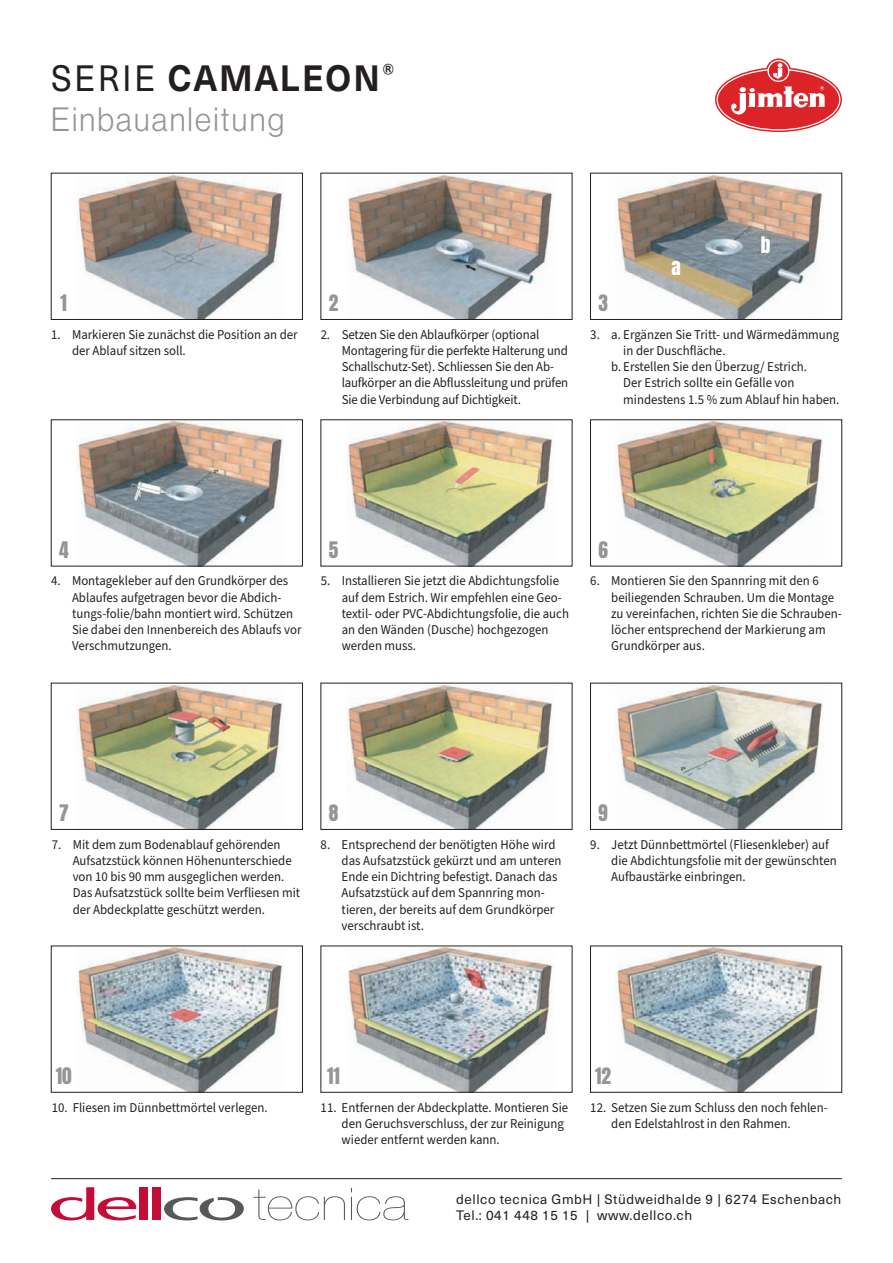
<style>
.page{position:relative;width:893px;height:1263px;background:#fff}
.page>*{position:absolute;margin:0;border:0;box-sizing:border-box;transform-origin:0 0}
.t1{font:700 36px "Neue Haas Unica Pro";letter-spacing:.05em;color:#231f20;scale:.95 1}
.t2{font:33px "N Haas Grotesk DS Std 45 Lt";letter-spacing:.07em;color:#939598;scale:.95 1}
.t3{font:19.35px "Anton";color:#939598}
.t4{font:19.35px "Anton";color:#fff}
.t5{font:13.5px/16.2px "Source Sans Pro";color:#231f20;scale:.95 1}
.t6{font:13.5px/16.2px "Neue Haas Unica Pro";letter-spacing:.04em;color:#231f20}
.s1{font-weight:400}
</style>
<div class="page">
<svg style="left:715px;top:58px;width:127px;height:74px"></svg>
<div style="left:139px;top:1187px;width:8px;height:33px;background:#c40c37"></div>
<div style="left:152px;top:1187px;width:9px;height:33px;background:#c40c37"></div>
<svg style="left:51px;top:1187px;width:86px;height:33px"></svg>
<svg style="left:164px;top:1197px;width:80px;height:23px"></svg>
<svg style="left:253px;top:1189px;width:92px;height:31px"></svg>
<svg style="left:351px;top:1188px;width:57px;height:32px"></svg>
<hr style="left:51px;top:1178px;width:791px;height:1px;background:#231f20">
<img style="left:77px;top:422px;width:207px;height:142px">
<img style="left:347px;top:422px;width:207px;height:142px">
<img style="left:616px;top:422px;width:207px;height:142px">
<div style="left:590px;top:420px;width:252px;height:146px;border:1px solid #231f20"></div>
<img style="left:77px;top:685px;width:206px;height:143px">
<div style="left:51px;top:683px;width:252px;height:147px;border:1px solid #231f20"></div>
<img style="left:347px;top:685px;width:206px;height:143px">
<div style="left:321px;top:683px;width:251px;height:147px;border:1px solid #231f20"></div>
<img style="left:616px;top:685px;width:207px;height:143px">
<div style="left:590px;top:683px;width:252px;height:147px;border:1px solid #231f20"></div>
<img style="left:77px;top:948px;width:206px;height:142px">
<img style="left:347px;top:948px;width:207px;height:142px">
<img style="left:616px;top:948px;width:207px;height:142px">
<div style="left:590px;top:946px;width:252px;height:146px;border:1px solid #231f20"></div>
<img style="left:77px;top:175px;width:206px;height:143px">
<div style="left:51px;top:173px;width:252px;height:147px;border:1px solid #231f20"></div>
<img style="left:346px;top:175px;width:207px;height:143px">
<div style="left:321px;top:173px;width:251px;height:147px;border:1px solid #231f20"></div>
<img style="left:616px;top:175px;width:207px;height:143px">
<div style="left:590px;top:173px;width:252px;height:147px;border:1px solid #231f20"></div>
<h1 class="t1" style="left:51px;top:57px;width:363px"><span class="s1">SERIE</span> CAMALEON<sup>®</sup></h1>
<h2 class="t2" style="left:51px;top:101px;width:247px">Einbauanleitung</h2>
<h3 class="t3" style="left:61px;top:293px;width:8px">1</h3>
<h3 class="t3" style="left:329px;top:293px;width:11px">2</h3>
<h3 class="t3" style="left:598px;top:293px;width:11px">3</h3>
<h3 class="t4" style="left:671px;top:257px;width:11px">a</h3>
<h3 class="t4" style="left:761px;top:235px;width:11px">b</h3>
<p class="t5" style="left:72px;top:327px;width:239px;text-indent:-21px">1. Markieren Sie zunächst die Position an der der Ablauf sitzen soll.</p>
<p class="t5" style="left:342px;top:327px;width:240px;text-indent:-21px">2. Setzen Sie den Ablaufkörper (optional Montagering für die perfekte Halterung und Schallschutz-Set). Schliessen Sie den Ab&shy;laufkörper an die Abflussleitung und prüfen Sie die Verbindung auf Dichtigkeit.</p>
<p class="t5" style="left:590px;top:327px;width:264px">3. a. Ergänzen Sie Tritt- und Wärmedämmung</p>
<p class="t5" style="left:623px;top:343px;width:109px">in der Duschfläche.</p>
<p class="t5" style="left:611px;top:359px;width:208px">b. Erstellen Sie den Überzug/ Estrich.</p>
<p class="t5" style="left:623px;top:375px;width:182px">Der Estrich sollte ein Gefälle von</p>
<p class="t5" style="left:623px;top:391px;width:229px">mindestens 1.5 % zum Ablauf hin haben.</p>
<h3 class="t3" style="left:59px;top:540px;width:11px">4</h3>
<h3 class="t3" style="left:329px;top:540px;width:11px">5</h3>
<h3 class="t3" style="left:598px;top:540px;width:11px">6</h3>
<p class="t5" style="left:72px;top:573px;width:243px;text-indent:-21px">4. Montagekleber auf den Grundkörper des Ablaufes aufgetragen bevor die Abdich&shy;tungs-folie/bahn montiert wird. Schützen Sie dabei den Innenbereich des Ablaufs vor Verschmutzungen.</p>
<p class="t5" style="left:342px;top:573px;width:241px;text-indent:-21px">5. Installieren Sie jetzt die Abdichtungsfolie auf dem Estrich. Wir empfehlen eine Geo&shy;textil- oder PVC-Abdichtungsfolie, die auch an den Wänden (Dusche) hochgezogen werden muss.</p>
<p class="t5" style="left:611px;top:573px;width:244px;text-indent:-21px">6. Montieren Sie den Spannring mit den 6 beiliegenden Schrauben. Um die Montage zu vereinfachen, richten Sie die Schrauben&shy;löcher entsprechend der Markierung am Grundkörper aus.</p>
<h3 class="t3" style="left:59px;top:803px;width:11px">7</h3>
<h3 class="t3" style="left:329px;top:803px;width:11px">8</h3>
<h3 class="t3" style="left:598px;top:803px;width:11px">9</h3>
<p class="t5" style="left:73px;top:837px;width:241px;text-indent:-21px">7. Mit dem zum Bodenablauf gehörenden Aufsatzstück können Höhenunterschiede von 10 bis 90 mm ausgeglichen werden.<br>Das Aufsatzstück sollte beim Verfliesen mit der Abdeckplatte geschützt werden.</p>
<p class="t5" style="left:342px;top:837px;width:233px;text-indent:-21px">8. Entsprechend der benötigten Höhe wird das Aufsatzstück gekürzt und am unteren Ende ein Dichtring befestigt. Danach das Aufsatzstück auf dem Spannring mon&shy;tieren, der bereits auf dem Grundkörper verschraubt ist.</p>
<p class="t5" style="left:611px;top:837px;width:239px;text-indent:-21px">9. Jetzt Dünnbettmörtel (Fliesenkleber) auf die Abdichtungsfolie mit der gewünschten<br>Aufbaustärke einbringen.</p>
<h3 class="t3" style="left:56px;top:1066px;width:17px">10</h3>
<h3 class="t3" style="left:327px;top:1066px;width:14px">11</h3>
<h3 class="t3" style="left:595px;top:1066px;width:17px">12</h3>
<p class="t5" style="left:52px;top:1099px;width:229px">10. Fliesen im Dünnbettmörtel verlegen.</p>
<p class="t5" style="left:342px;top:1099px;width:240px;text-indent:-21px">11. Entfernen der Abdeckplatte. Montieren Sie den Geruchsverschluss, der zur Reinigung wieder entfernt werden kann.</p>
<p class="t5" style="left:611px;top:1099px;width:229px;text-indent:-21px">12. Setzen Sie zum Schluss den noch fehlen&shy;den Edelstahlrost in den Rahmen.</p>
<p class="t6" style="left:456px;top:1191px;width:386px">dellco tecnica GmbH | Stüdweidhalde 9 | 6274 Eschenbach<br>Tel.: 041 448 15 15 | www.dellco.ch</p>
</div>
